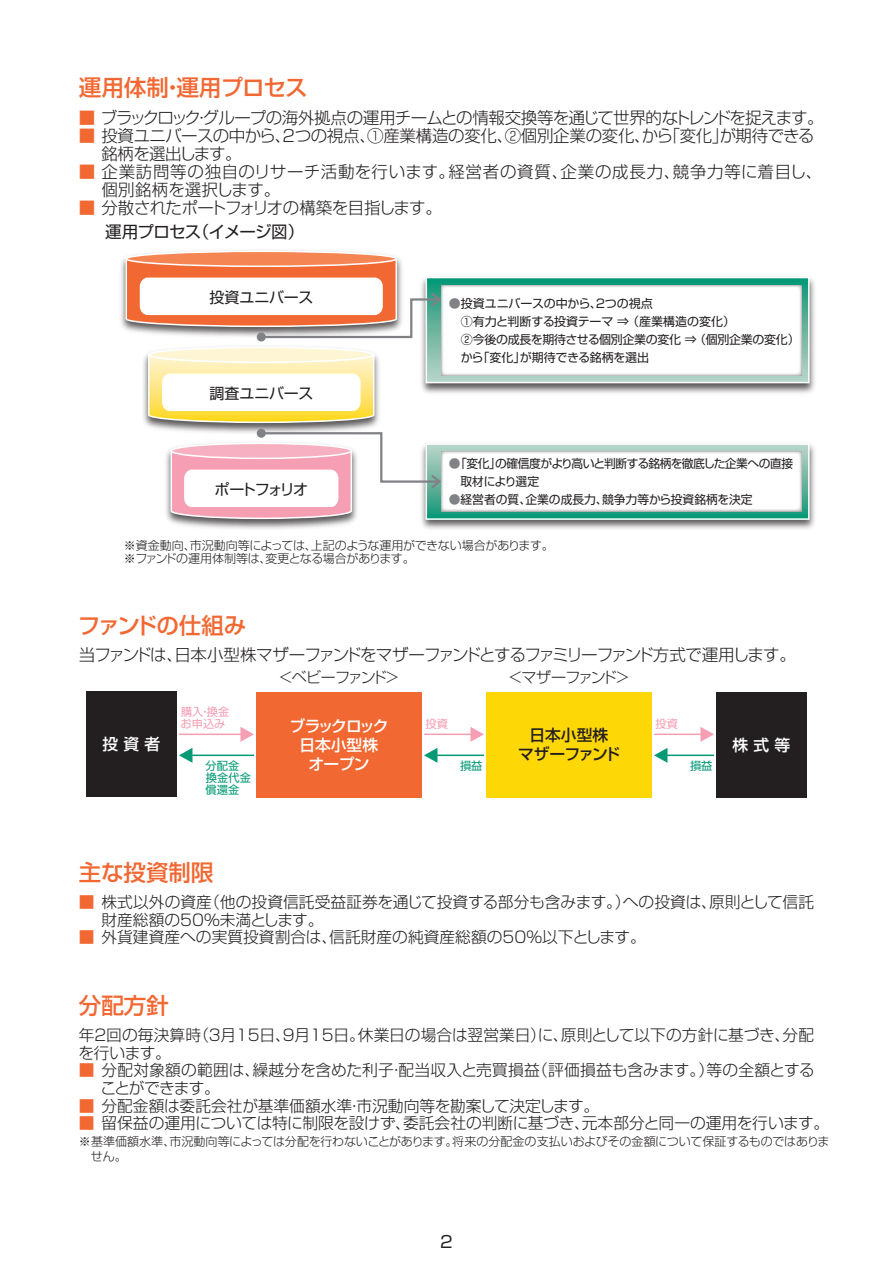
<style>
.page{position:relative;width:893px;height:1263px;background:#fff}
.page>*{position:absolute;margin:0;border:0;box-sizing:border-box;transform-origin:0 0}
.t1{font:500 22.5px "Shin Go Pr 5";letter-spacing:-.02em;color:#f26832}
.t2{font:500 22.5px "Shin Go Pr 5";color:#f26832}
.t3{font:500 22.5px "Shin Go Pr 5";letter-spacing:-.035em;color:#f26832}
.t4{font:300 16.5px/18px "Shin Go Pr 5";letter-spacing:-.03em;color:#231f20}
.t5{font:300 16.5px/18px "Shin Go Pr 5";letter-spacing:.035em;color:#231f20}
.t6{font:300 16.5px "Shin Go Pr 5";letter-spacing:-.07em;color:#231f20}
.t7{font:16.5px "Shin Go Pr 5";color:#231f20}
.t8{font:300 15.75px/18px "Shin Go Pr 5";color:#231f20}
.t9{font:500 15.75px/18.8px "Shin Go Pr 5";letter-spacing:-.035em;color:#fff;text-align:center}
.t10{font:500 15.75px/18.8px "Shin Go Pr 5";letter-spacing:-.01em;color:#231f20;text-align:center}
.t11{font:300 15px "Shin Go Pr 5";letter-spacing:-.1em;color:#231f20}
.t12{font:15px "Shin Go Pr 5";letter-spacing:-.02em;color:#231f20}
.t13{font:15px "Shin Go Pr 5";letter-spacing:-.13em;color:#231f20}
.t14{font:300 12px/13.5px "Shin Go Pr 5";letter-spacing:-.015em;color:#231f20}
.t15{font:12px/18px "Shin Go Pr 5";letter-spacing:-.025em;color:#231f20}
.t16{font:12px/18px "Shin Go Pr 5";letter-spacing:-.045em;color:#231f20}
.t17{font:12px "Shin Go Pr 5";color:#231f20}
.t18{font:11.25px/12px "Shin Go Pr 5";color:#039975}
.t19{font:11.25px/12px "Shin Go Pr 5";color:#f59eb4}
.s1{color:#f26832}
.s2{font-weight:400}
.s3{color:#808285}
</style>
<div class="page">
<img style="left:121px;top:250px;width:274px;height:91px">
<div style="left:126px;top:251px;width:270px;height:15px;background:#f58654;border-radius:50%"></div>
<div style="left:126px;top:251px;width:271px;height:16px;border:2px solid #fff;border-radius:50%"></div>
<img style="left:143px;top:355px;width:236px;height:76px">
<svg style="left:147px;top:354px;width:228px;height:70px;background:#f2dd87"></svg>
<div style="left:149px;top:347px;width:225px;height:15px;background:#fef5d4;border-radius:50%"></div>
<div style="left:148px;top:347px;width:227px;height:16px;border:2px solid #fff;border-radius:50%"></div>
<div style="left:162px;top:374px;width:199px;height:37px;background:#fff;border-radius:8px"></div>
<img style="left:166px;top:450px;width:188px;height:79px">
<img style="left:421px;top:278px;width:394px;height:116px">
<svg style="left:429px;top:280px;width:378px;height:100px;background:#66b6a2"></svg>
<div style="left:426px;top:277px;width:384px;height:106px;border:2px solid #fff"></div>
<div style="left:257px;top:332px;width:9px;height:9px;background:#808285;border-radius:50%"></div>
<div style="left:257px;top:429px;width:9px;height:9px;background:#808285;border-radius:50%"></div>
<div style="left:441px;top:285px;width:360px;height:90px;background:#fff"></div>
<img style="left:421px;top:444px;width:394px;height:85px">
<div style="left:426px;top:444px;width:383px;height:75px;background:linear-gradient(to bottom,#c1d5ca,#0f9674)"></div>
<div style="left:426px;top:443px;width:384px;height:77px;border:2px solid #fff"></div>
<div style="left:441px;top:452px;width:360px;height:60px;background:#fff"></div>
<svg style="left:125px;top:257px;width:318px;height:82px"></svg>
<svg style="left:170px;top:431px;width:273px;height:89px"></svg>
<svg style="left:86px;top:691px;width:721px;height:107px"></svg>
<div style="left:86px;top:692px;width:90px;height:105px;background:#231f20"></div>
<div style="left:716px;top:692px;width:90px;height:105px;background:#231f20"></div>
<div style="left:256px;top:692px;width:165px;height:105px;background:#f26832"></div>
<div style="left:486px;top:692px;width:165px;height:105px;background:#fed707"></div>
<hr style="left:424px;top:733px;width:52px;height:2px;background:#f59eb4">
<svg style="left:470px;top:727px;width:14px;height:15px"></svg>
<hr style="left:431px;top:754px;width:53px;height:2px;background:#039975">
<svg style="left:424px;top:748px;width:13px;height:15px"></svg>
<hr style="left:179px;top:733px;width:67px;height:2px;background:#f59eb4">
<svg style="left:240px;top:727px;width:14px;height:15px"></svg>
<hr style="left:186px;top:754px;width:68px;height:2px;background:#039975">
<svg style="left:179px;top:748px;width:13px;height:15px"></svg>
<hr style="left:654px;top:733px;width:52px;height:2px;background:#f59eb4">
<svg style="left:700px;top:727px;width:14px;height:15px"></svg>
<hr style="left:661px;top:754px;width:53px;height:2px;background:#039975">
<svg style="left:654px;top:748px;width:13px;height:15px"></svg>
<h1 class="t1" style="left:79px;top:69px;width:230px">運用体制・運用プロセス</h1>
<p class="t4" style="left:79px;top:107px;width:746px"><span class="s1">■</span> ブラックロック・グループの海外拠点の運用チームとの情報交換等を通じて世界的なトレンドを捉えます。</p>
<p class="t4" style="left:101px;top:125px;width:715px;text-indent:-23px"><span class="s1">■</span> 投資ユニバースの中から、2つの視点、①産業構造の変化、②個別企業の変化、から｢変化｣が期待できる銘柄を選出します。</p>
<p class="t5" style="left:101px;top:161px;width:722px;text-indent:-23px"><span class="s1">■</span> 企業訪問等の独自のリサーチ活動を行います。経営者の資質、企業の成長力、競争力等に着目し、個別銘柄を選択します。</p>
<p class="t4" style="left:105px;top:194px;width:338px;line-height:24px;text-indent:-26px"><span class="s1">■</span> 分散されたポートフォリオの構築を目指します。<span class="s2">運用プロセス（イメージ図）</span></p>
<p class="t12" style="left:209px;top:284px;width:106px">投資ユニバース</p>
<p class="t12" style="left:209px;top:380px;width:106px">調査ユニバース</p>
<p class="t15" style="left:461px;top:293px;width:340px;text-indent:-12px"><span class="s3">●</span>投資ユニバースの中から、２つの視点<br>①有力と判断する投資テーマ ⇒ （産業構造の変化）<br>②今後の成長を期待させる個別企業の変化 ⇒ （個別企業の変化）から「変化」が期待できる銘柄を選出</p>
<p class="t16" style="left:461px;top:453px;width:334px;text-indent:-12px"><span class="s3">●</span>「変化」の確信度がより高いと判断する銘柄を徹底した企業への直接取材により選定</p>
<p class="t17" style="left:449px;top:490px;width:305px"><span class="s3">●</span>経営者の質、企業の成長力、競争力等から投資銘柄を決定</p>
<p class="t14" style="left:124px;top:537px;width:431px">※資金動向、市況動向等によっては、上記のような運用ができない場合があります。※ファンドの運用体制等は、変更となる場合があります。</p>
<p class="t13" style="left:215px;top:476px;width:95px">ポートフォリオ</p>
<h1 class="t3" style="left:78px;top:607px;width:170px">ファンドの仕組み</h1>
<p class="t6" style="left:79px;top:642px;width:718px">当ファンドは、日本小型株マザーファンドをマザーファンドとするファミリーファンド方式で運用します。</p>
<p class="t11" style="left:278px;top:665px;width:123px">＜ベビーファンド＞</p>
<p class="t11" style="left:508px;top:665px;width:123px">＜マザーファンド＞</p>
<p class="t19" style="left:181px;top:705px;width:50px">購入・換金お申込み</p>
<p class="t18" style="left:206px;top:758px;width:47px">分配金換金代金償還金</p>
<p class="t9" style="left:289px;top:715px;width:100px">ブラックロック日本小型株<br>オープン</p>
<p class="t19" style="left:425px;top:717px;width:24px">投資</p>
<p class="t19" style="left:655px;top:717px;width:24px">投資</p>
<p class="t10" style="left:518px;top:725px;width:103px">日本小型株<br>マザーファンド</p>
<p class="t9" style="left:103px;top:734px;width:59px">投 資 者</p>
<p class="t9" style="left:733px;top:734px;width:59px">株 式 等</p>
<p class="t18" style="left:460px;top:758px;width:24px">損益</p>
<p class="t18" style="left:690px;top:758px;width:24px">損益</p>
<h1 class="t2" style="left:79px;top:854px;width:136px">主な投資制限</h1>
<p class="t8" style="left:101px;top:892px;width:714px;text-indent:-23px"><span class="s1">■</span> 株式以外の資産（他の投資信託受益証券を通じて投資する部分も含みます。）への投資は、原則として信託財産総額の50％未満とします。</p>
<p class="t8" style="left:79px;top:927px;width:568px"><span class="s1">■</span> 外貨建資産への実質投資割合は、信託財産の純資産総額の50％以下とします。</p>
<h1 class="t2" style="left:79px;top:987px;width:91px">分配方針</h1>
<p class="t8" style="left:79px;top:1025px;width:737px">年２回の毎決算時（３月15日、９月15日。休業日の場合は翌営業日）に、原則として以下の方針に基づき、分配を行います。</p>
<p class="t8" style="left:101px;top:1060px;width:716px;text-indent:-22px"><span class="s1">■</span> 分配対象額の範囲は、繰越分を含めた利子・配当収入と売買損益（評価損益も含みます。）等の全額とすることができます。</p>
<p class="t8" style="left:79px;top:1095px;width:522px"><span class="s1">■</span> 分配金額は委託会社が基準価額水準・市況動向等を勘案して決定します。</p>
<p class="t8" style="left:79px;top:1112px;width:752px"><span class="s1">■</span> 留保益の運用については特に制限を設けず、委託会社の判断に基づき、元本部分と同一の運用を行います。</p>
<p class="t14" style="left:91px;top:1133px;width:740px;line-height:15px;text-indent:-12px">※基準価額水準、市況動向等によっては分配を行わないことがあります。将来の分配金の支払いおよびその金額について保証するものではありません。</p>
<p class="t7" style="left:440px;top:1228px;width:14px">2</p>
</div>
